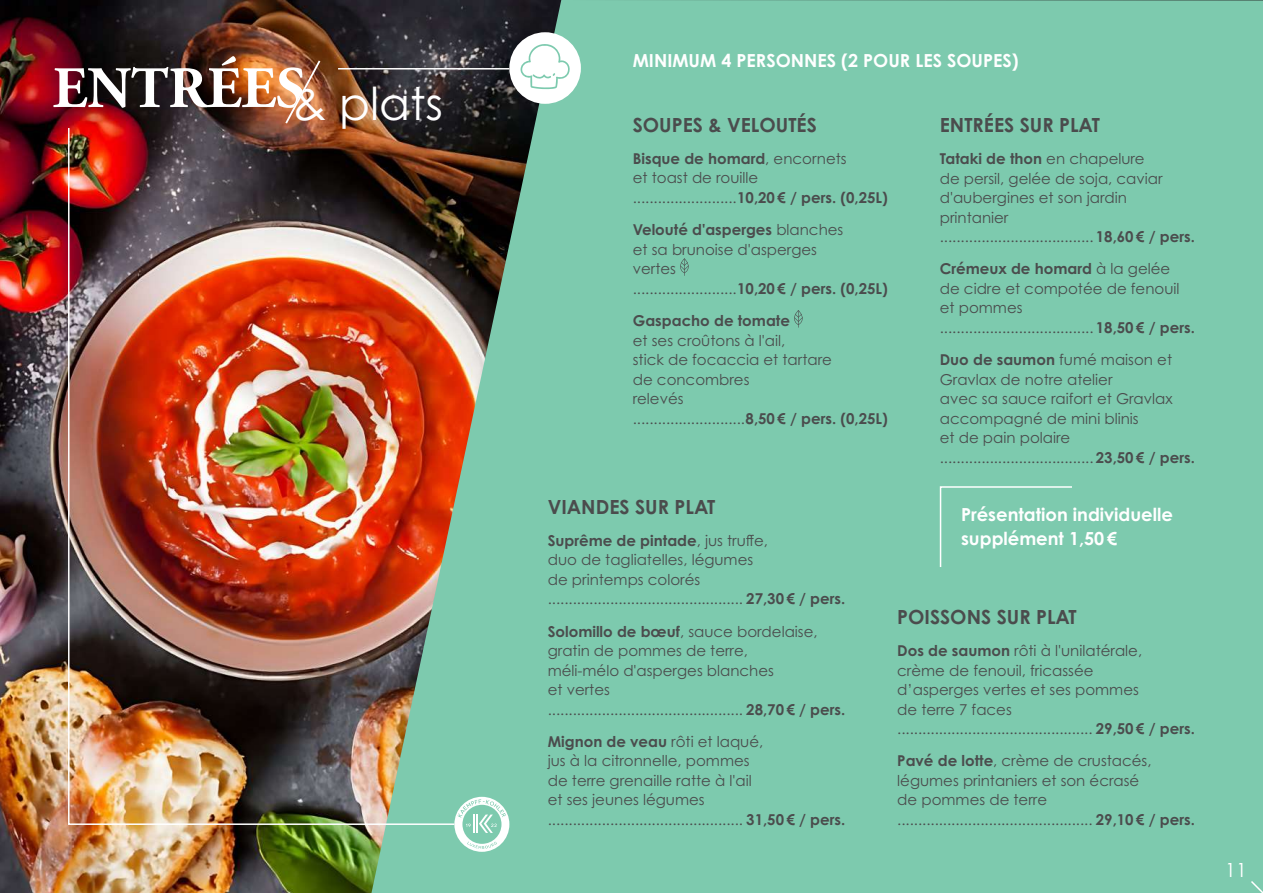
<style>
.page{position:relative;width:1263px;height:893px;background:#fff}
.page>*{position:absolute;margin:0;border:0;box-sizing:border-box;transform-origin:0 0}
.t1{font:700 58.5px "Adobe Garamond Pro";letter-spacing:-.005em;color:#fff}
.t2{font:700 19.5px "Century Gothic Pro";color:#4b4c4d}
.t3{font:19.5px "Century Gothic Pro";color:#fff}
.t4{font:700 18px/24px "Century Gothic Pro";color:#fff}
.t5{font:15px/19.5px "Century Gothic Pro";color:#4b4c4d}
.t6{font:700 15px "Century Gothic Pro";color:#4b4c4d}
.s1{font-weight:700}
</style>
<div class="page">
<img style="left:0;top:0;width:367px;height:893px">
<div style="left:371px;top:0;width:892px;height:893px;background:#7dcaae"></div>
<svg style="left:284px;top:58px;width:38px;height:68px"></svg>
<svg style="left:1249px;top:879px;width:14px;height:14px"></svg>
<hr style="left:338px;top:68px;width:171px;height:2px;background:#fff">
<img style="left:67px;top:126px;width:389px;height:700px">
<div style="left:939px;top:485px;width:134px;height:83px;background:#7dcaae"></div>
<svg style="left:680px;top:258px;width:9px;height:18px"></svg>
<svg style="left:794px;top:310px;width:9px;height:18px"></svg>
<div style="left:509px;top:32px;width:72px;height:72px;background:#fff;border-radius:50%"></div>
<svg style="left:520px;top:42px;width:50px;height:47px"></svg>
<svg style="left:454px;top:797px;width:55px;height:55px"></svg>
<h1 class="t1" style="left:53px;top:54px;width:392px">ENTRÉES<sub>&amp;</sub> <sub>plats</sub></h1>
<p class="t4" style="left:633px;top:48px;width:387px">MINIMUM 4 PERSONNES (2 POUR LES SOUPES)</p>
<h2 class="t2" style="left:633px;top:112px;width:186px">SOUPES &amp; VELOUTÉS</h2>
<p class="t5" style="left:633px;top:149px;width:257px"><span class="s1">Bisque de homard</span>, encornets<br>et toast de rouille .........................<span class="s1">10,20€ / pers. (0,25L)</span></p>
<p class="t5" style="left:633px;top:220px;width:257px"><span class="s1">Velouté d'asperges</span> blanches<br>et sa brunoise d'asperges<br>vertes<br>.........................<span class="s1">10,20€ / pers. (0,25L)</span></p>
<p class="t6" style="left:633px;top:311px;width:159px">Gaspacho de tomate</p>
<p class="t5" style="left:633px;top:330px;width:257px">et ses croûtons à l'ail,<br>stick de focaccia et tartare<br>de concombres<br>relevés<br>...........................<span class="s1">8,50€ / pers. (0,25L)</span></p>
<h2 class="t2" style="left:940px;top:112px;width:162px">ENTRÉES SUR PLAT</h2>
<p class="t5" style="left:940px;top:149px;width:257px"><span class="s1">Tataki de thon</span> en chapelure<br>de persil, gelée de soja, caviar d'aubergines et son jardin printanier<br>..................................... <span class="s1">18,60€ / pers.</span></p>
<p class="t5" style="left:940px;top:259px;width:257px"><span class="s1">Crémeux de homard</span> à la gelée<br>de cidre et compotée de fenouil et pommes<br>..................................... <span class="s1">18,50€ / pers.</span></p>
<p class="t5" style="left:940px;top:350px;width:257px"><span class="s1">Duo de saumon</span> fumé maison et<br>Gravlax de notre atelier<br>avec sa sauce raifort et Gravlax accompagné de mini blinis<br>et de pain polaire ..................................... <span class="s1">23,50€ / pers.</span></p>
<h2 class="t2" style="left:548px;top:494px;width:169px">VIANDES SUR PLAT</h2>
<p class="t5" style="left:548px;top:531px;width:299px"><span class="s1">Suprême de pintade</span>, jus truffe,<br>duo de tagliatelles, légumes<br>de printemps colorés ............................................... <span class="s1">27,30€ / pers.</span></p>
<p class="t5" style="left:548px;top:621px;width:299px"><span class="s1">Solomillo de bœuf</span>, sauce bordelaise, gratin de pommes de terre,<br>méli-mélo d'asperges blanches<br>et vertes<br>............................................... <span class="s1">28,70€ / pers.</span></p>
<p class="t5" style="left:548px;top:732px;width:299px"><span class="s1">Mignon de veau</span> rôti et laqué,<br>jus à la citronnelle, pommes<br>de terre grenaille ratte à l'ail<br>et ses jeunes légumes ............................................... <span class="s1">31,50€ / pers.</span></p>
<p class="t4" style="left:961px;top:502px;width:213px">Présentation individuelle supplément 1,50€</p>
<h2 class="t2" style="left:897px;top:605px;width:181px">POISSONS SUR PLAT</h2>
<p class="t5" style="left:897px;top:641px;width:299px"><span class="s1">Dos de saumon</span> rôti à l'unilatérale,<br>crème de fenouil, fricassée<br>d’asperges vertes et ses pommes<br>de terre 7 faces ............................................... <span class="s1">29,50€ / pers.</span></p>
<p class="t5" style="left:897px;top:751px;width:299px"><span class="s1">Pavé de lotte</span>, crème de crustacés, légumes printaniers et son écrasé<br>de pommes de terre ............................................... <span class="s1">29,10€ / pers.</span></p>
<h2 class="t3" style="left:1225px;top:858px;width:23px">11</h2>
</div>
